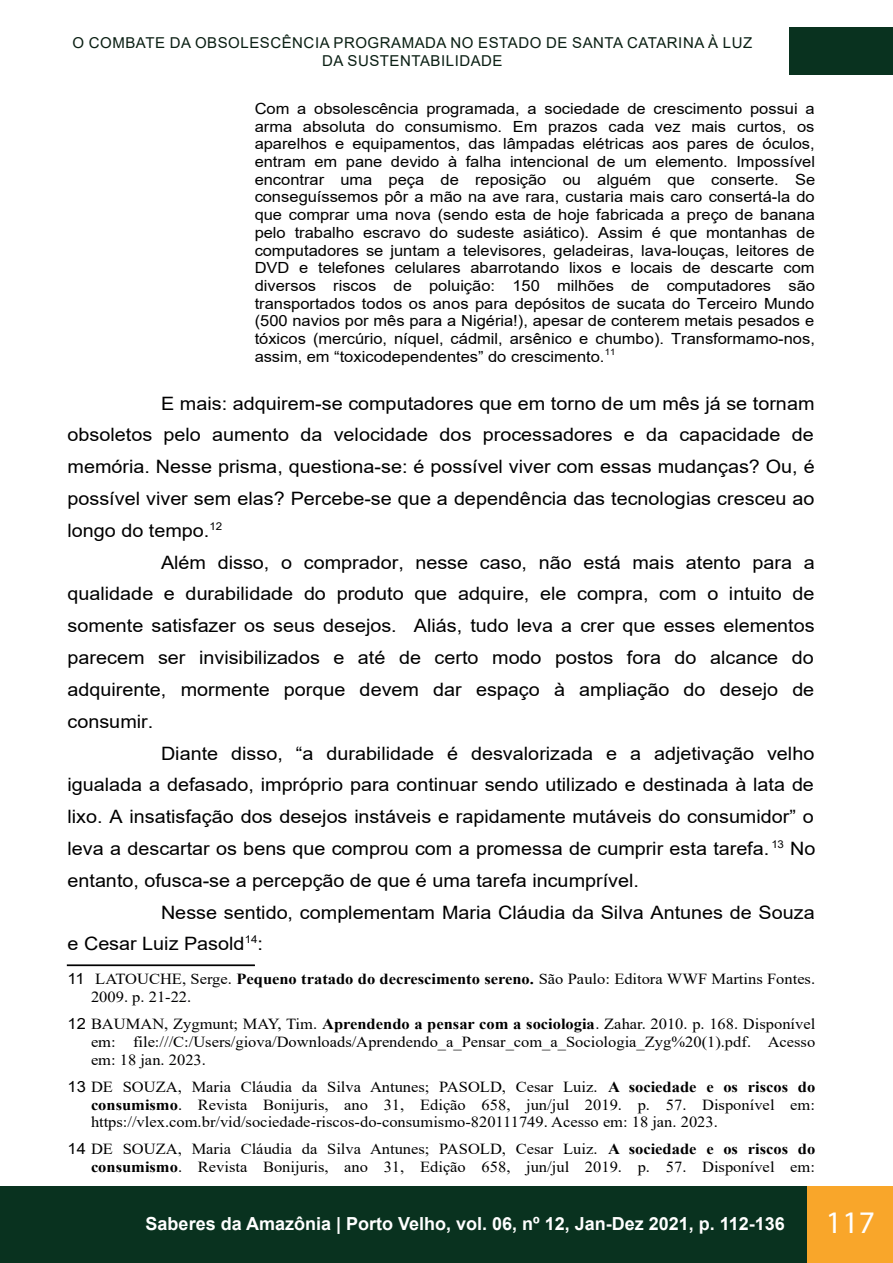
<style>
.page{position:relative;width:893px;height:1263px;background:#fff}
.page>*{position:absolute;margin:0;border:0;box-sizing:border-box;transform-origin:0 0}
.t1{font:31.5px "Myriad Pro";color:#fff}
.t2{font:18.45px "Arial";color:#000001;scale:1.07 1}
.t3{font:700 18px "Arial";color:#fff}
.t4{font:15.3px/17.7px "Arial";color:#000001;text-align:justify;scale:1.07 1}
.t5{font:15.3px/17.7px "Times New Roman";color:#000001;text-align:justify;scale:1.07 1}
.t6{font:15px/18px "Arial";letter-spacing:.035em;color:#0a1f13;text-align:center}
.s1{font-family:"Arial"}
.s2{font-weight:700}
</style>
<div class="page">
<div style="left:789px;top:28px;width:104px;height:47px;background:#09321f"></div>
<div style="left:0;top:1186px;width:893px;height:77px;background:#09321f"></div>
<div style="left:808px;top:1186px;width:85px;height:77px;background:#f9a62a"></div>
<div style="left:67px;top:965px;width:187px;height:1px;border:1px solid #000001"></div>
<p class="t6" style="left:73px;top:34px;width:681px">O COMBATE DA OBSOLESCÊNCIA PROGRAMADA NO ESTADO DE SANTA CATARINA À LUZ<br>DA SUSTENTABILIDADE</p>
<p class="t4" style="left:255px;top:100px;width:525px">Com a obsolescência programada, a sociedade de crescimento possui a arma absoluta do consumismo. Em prazos cada vez mais curtos, os aparelhos e equipamentos, das lâmpadas elétricas aos pares de óculos, entram em pane devido à falha intencional de um elemento. Impossível encontrar uma peça de reposição ou alguém que conserte. Se conseguíssemos pôr a mão na ave rara, custaria mais caro consertá-la do que comprar uma nova (sendo esta de hoje fabricada a preço de banana pelo trabalho escravo do sudeste asiático). Assim é que montanhas de computadores se juntam a televisores, geladeiras, lava-louças, leitores de DVD e telefones celulares abarrotando lixos e locais de descarte com diversos riscos de poluição: 150 milhões de computadores são transportados todos os anos para depósitos de sucata do Terceiro Mundo (500 navios por mês para a Nigéria!), apesar de conterem metais pesados e tóxicos (mercúrio, níquel, cádmil, arsênico e chumbo). Transformamo-nos, assim, em “toxicodependentes” do crescimento.<sup>11</sup></p>
<p class="t2" style="left:161px;top:393px;width:612px">E mais: adquirem-se computadores que em torno de um mês já se tornam</p>
<p class="t2" style="left:68px;top:425px;width:699px">obsoletos pelo aumento da velocidade dos processadores e da capacidade de</p>
<p class="t2" style="left:68px;top:457px;width:700px">memória. Nesse prisma, questiona-se: é possível viver com essas mudanças? Ou, é</p>
<p class="t2" style="left:68px;top:488px;width:700px">possível viver sem elas? Percebe-se que a dependência das tecnologias cresceu ao</p>
<p class="t2" style="left:68px;top:520px;width:146px">longo do tempo.<sup>12</sup></p>
<p class="t2" style="left:161px;top:552px;width:612px">Além disso, o comprador, nesse caso, não está mais atento para a</p>
<p class="t2" style="left:68px;top:584px;width:699px">qualidade e durabilidade do produto que adquire, ele compra, com o intuito de</p>
<p class="t2" style="left:68px;top:616px;width:700px">somente satisfazer os seus desejos. Aliás, tudo leva a crer que esses elementos</p>
<p class="t2" style="left:68px;top:647px;width:699px">parecem ser invisibilizados e até de certo modo postos fora do alcance do</p>
<p class="t2" style="left:68px;top:679px;width:699px">adquirente, mormente porque devem dar espaço à ampliação do desejo de</p>
<p class="t2" style="left:68px;top:711px;width:82px">consumir.</p>
<p class="t2" style="left:161px;top:743px;width:612px">Diante disso, “a durabilidade é desvalorizada e a adjetivação velho</p>
<p class="t2" style="left:68px;top:775px;width:699px">igualada a defasado, impróprio para continuar sendo utilizado e destinada à lata de</p>
<p class="t2" style="left:68px;top:807px;width:699px">lixo. A insatisfação dos desejos instáveis e rapidamente mutáveis do consumidor” o</p>
<p class="t2" style="left:68px;top:838px;width:701px">leva a descartar os bens que comprou com a promessa de cumprir esta tarefa. <sup>13</sup> No</p>
<p class="t2" style="left:68px;top:870px;width:536px">entanto, ofusca-se a percepção de que é uma tarefa incumprível.</p>
<p class="t2" style="left:161px;top:902px;width:612px">Nesse sentido, complementam Maria Cláudia da Silva Antunes de Souza</p>
<p class="t2" style="left:68px;top:934px;width:184px">e Cesar Luiz Pasold<sup>14</sup>:</p>
<p class="t5" style="left:91px;top:970px;width:678px;text-indent:-23px"><span class="s1">11</span> LATOUCHE, Serge. <span class="s2">Pequeno tratado do decrescimento sereno.</span> São Paulo: Editora WWF Martins Fontes.<br>2009. p. 21-22.</p>
<p class="t5" style="left:91px;top:1015px;width:678px;text-indent:-23px"><span class="s1">12</span> BAUMAN, Zygmunt; MAY, Tim. <span class="s2">Aprendendo a pensar com a sociologia</span>. Zahar. 2010. p. 168. Disponível em: file:///C:/Users/giova/Downloads/Aprendendo_a_Pensar_com_a_Sociologia_Zyg%20(1).pdf. Acesso em: 18 jan. 2023.</p>
<p class="t5" style="left:91px;top:1078px;width:678px;text-indent:-23px"><span class="s1">13</span> DE SOUZA, Maria Cláudia da Silva Antunes; PASOLD, Cesar Luiz. <span class="s2">A sociedade e os riscos do consumismo</span>. Revista Bonijuris, ano 31, Edição 658, jun/jul 2019. p. 57. Disponível em: https://vlex.com.br/vid/sociedade-riscos-do-consumismo-820111749. Acesso em: 18 jan. 2023.</p>
<p class="t5" style="left:68px;top:1140px;width:700px;text-align:right"><span class="s1">14</span> DE SOUZA, Maria Cláudia da Silva Antunes; PASOLD, Cesar Luiz. <span class="s2">A sociedade e os riscos do consumismo</span>. Revista Bonijuris, ano 31, Edição 658, jun/jul 2019. p. 57. Disponível em:</p>
<p class="t3" style="left:146px;top:1211px;width:641px">Saberes da Amazônia | Porto Velho, vol. 06, nº 12, Jan-Dez 2021, p. 112-136</p>
<h1 class="t1" style="left:826px;top:1202px;width:51px">117</h1>
</div>
